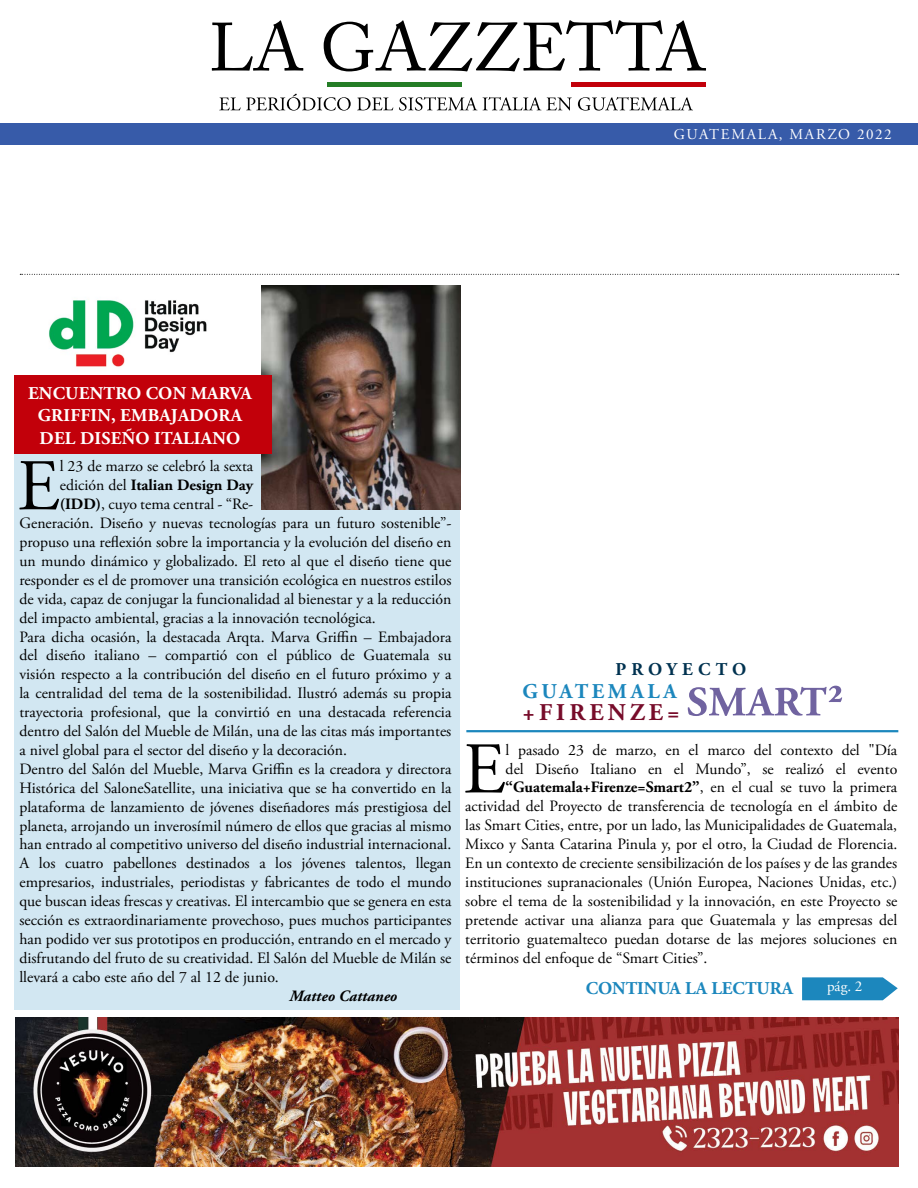
<style>
.page{position:relative;width:918px;height:1188px;background:#fff}
.page>*{position:absolute;margin:0;border:0;box-sizing:border-box;transform-origin:0 0}
.t1{font:72.75px "Adobe Garamond Pro";color:#000}
.t2{font:700 24px "Adobe Garamond Pro";letter-spacing:.175em;color:#770c2a}
.t3{font:700 21px "Adobe Garamond Pro";letter-spacing:.175em;color:#1c87bd}
.t4{font:700 18px/22.5px "Adobe Garamond Pro";letter-spacing:.015em;color:#fff;text-align:center}
.t5{font:700 18px "Adobe Garamond Pro";color:#1c87bd}
.t6{font:700 18px "Adobe Garamond Pro";letter-spacing:.295em;color:#003250}
.t7{font:15.75px "Adobe Garamond Pro";color:#000}
.t8{font:700 15.75px "Adobe Garamond Pro";color:#000}
.t9{font:italic 700 15.75px "Adobe Garamond Pro";color:#000}
.t10{font:15px "Adobe Garamond Pro";letter-spacing:.1em;color:#fff}
.s1{font-weight:400}
.s2{font-weight:700}
</style>
<div class="page">
<div style="left:15px;top:389px;width:445px;height:621px;background:#d2e7f2"></div>
<svg style="left:212px;top:20px;width:91px;height:51px"></svg>
<svg style="left:324px;top:20px;width:382px;height:51px"></svg>
<svg style="left:219px;top:94px;width:132px;height:17px"></svg>
<svg style="left:357px;top:98px;width:36px;height:12px"></svg>
<svg style="left:399px;top:97px;width:78px;height:14px"></svg>
<svg style="left:483px;top:97px;width:89px;height:14px"></svg>
<svg style="left:578px;top:97px;width:115px;height:14px"></svg>
<hr style="left:327px;top:83px;width:135px;height:4px;background:#247d26">
<hr style="left:571px;top:83px;width:135px;height:4px;background:#c2000a">
<div style="left:0;top:123px;width:918px;height:21px;background:#375ba9"></div>
<svg style="left:20px;top:274px;width:879px;height:1px"></svg>
<svg style="left:802px;top:977px;width:96px;height:23px;background:#3192c3"></svg>
<hr style="left:466px;top:730px;width:432px;height:2px;background:#1c87bd">
<img style="left:49px;top:300px;width:158px;height:67px">
<img style="left:261px;top:285px;width:199px;height:225px">
<div style="left:15px;top:375px;width:257px;height:78px;background:#c2000a"></div>
<svg style="left:688px;top:686px;width:154px;height:30px"></svg>
<img style="left:15px;top:1017px;width:884px;height:149px">
<p class="t10" style="left:674px;top:125px;width:219px">GUATEMALA, marzO 2022</p>
<p class="t4" style="left:28px;top:382px;width:225px">ENCUENTRO CON MARVA<br>GRIFFIN, EMBAJADORA<br>DEL DISEÑO ITALIANO</p>
<h1 class="t1" style="left:17px;top:443px;width:44px">E</h1>
<p class="t7" style="left:60px;top:457px;width:195px">l 23 de marzo se celebró la sexta</p>
<p class="t8" style="left:60px;top:476px;width:195px"><span class="s1">edición del</span> Italian Design Day</p>
<p class="t7" style="left:60px;top:495px;width:195px"><span class="s2">(IDD)</span>, cuyo tema central - “Re-</p>
<p class="t7" style="left:19px;top:514px;width:433px">Generación. Diseño y nuevas tecnologías para un futuro sostenible”-</p>
<p class="t7" style="left:19px;top:533px;width:434px">propuso una reflexión sobre la importancia y la evolución del diseño en</p>
<p class="t7" style="left:19px;top:552px;width:434px">un mundo dinámico y globalizado. El reto al que el diseño tiene que</p>
<p class="t7" style="left:19px;top:570px;width:434px">responder es el de promover una transición ecológica en nuestros estilos</p>
<p class="t7" style="left:19px;top:589px;width:434px">de vida, capaz de conjugar la funcionalidad al bienestar y a la reducción</p>
<p class="t7" style="left:19px;top:608px;width:358px">del impacto ambiental, gracias a la innovación tecnológica.</p>
<p class="t7" style="left:19px;top:627px;width:433px">Para dicha ocasión, la destacada Arqta. Marva Griffin – Embajadora</p>
<p class="t7" style="left:19px;top:646px;width:433px">del diseño italiano – compartió con el público de Guatemala su</p>
<p class="t7" style="left:19px;top:665px;width:434px">visión respecto a la contribución del diseño en el futuro próximo y a</p>
<p class="t7" style="left:19px;top:684px;width:434px">la centralidad del tema de la sostenibilidad. Ilustró además su propia</p>
<p class="t7" style="left:19px;top:703px;width:433px">trayectoria profesional, que la convirtió en una destacada referencia</p>
<p class="t7" style="left:19px;top:722px;width:433px">dentro del Salón del Mueble de Milán, una de las citas más importantes</p>
<p class="t7" style="left:19px;top:741px;width:329px">a nivel global para el sector del diseño y la decoración.</p>
<p class="t7" style="left:19px;top:759px;width:434px">Dentro del Salón del Mueble, Marva Griffin es la creadora y directora</p>
<p class="t7" style="left:19px;top:778px;width:434px">Histórica del SaloneSatellite, una iniciativa que se ha convertido en la</p>
<p class="t7" style="left:19px;top:797px;width:433px">plataforma de lanzamiento de jóvenes diseñadores más prestigiosa del</p>
<p class="t7" style="left:19px;top:816px;width:433px">planeta, arrojando un inverosímil número de ellos que gracias al mismo</p>
<p class="t7" style="left:19px;top:835px;width:433px">han entrado al competitivo universo del diseño industrial internacional.</p>
<p class="t7" style="left:19px;top:854px;width:434px">A los cuatro pabellones destinados a los jóvenes talentos, llegan</p>
<p class="t7" style="left:19px;top:873px;width:434px">empresarios, industriales, periodistas y fabricantes de todo el mundo</p>
<p class="t7" style="left:19px;top:892px;width:434px">que buscan ideas frescas y creativas. El intercambio que se genera en esta</p>
<p class="t7" style="left:19px;top:911px;width:434px">sección es extraordinariamente provechoso, pues muchos participantes</p>
<p class="t7" style="left:19px;top:930px;width:433px">han podido ver sus prototipos en producción, entrando en el mercado y</p>
<p class="t7" style="left:19px;top:948px;width:434px">disfrutando del fruto de su creatividad. El Salón del Mueble de Milán se</p>
<p class="t7" style="left:19px;top:967px;width:261px">llevará a cabo este año del 7 al 12 de junio.</p>
<p class="t9" style="left:289px;top:987px;width:109px">Matteo Cattaneo</p>
<p class="t6" style="left:615px;top:659px;width:132px">PROYECTO</p>
<h3 class="t3" style="left:523px;top:679px;width:156px">GUATEMALA</h3>
<h2 class="t2" style="left:523px;top:699px;width:159px">+FIRENZE=</h2>
<h1 class="t1" style="left:463px;top:726px;width:44px">E</h1>
<p class="t7" style="left:506px;top:740px;width:393px">l pasado 23 de marzo, en el marco del contexto del "Día</p>
<p class="t7" style="left:506px;top:759px;width:393px">del Diseño Italiano en el Mundo”, se realizó el evento</p>
<p class="t8" style="left:506px;top:778px;width:393px">“Guatemala+Firenze=Smart2”<span class="s1">, en el cual se tuvo la primera</span></p>
<p class="t7" style="left:465px;top:797px;width:433px">actividad del Proyecto de transferencia de tecnología en el ámbito de</p>
<p class="t7" style="left:465px;top:816px;width:433px">las Smart Cities, entre, por un lado, las Municipalidades de Guatemala,</p>
<p class="t7" style="left:465px;top:835px;width:434px">Mixco y Santa Catarina Pinula y, por el otro, la Ciudad de Florencia.</p>
<p class="t7" style="left:465px;top:854px;width:433px">En un contexto de creciente sensibilización de los países y de las grandes</p>
<p class="t7" style="left:465px;top:872px;width:434px">instituciones supranacionales (Unión Europea, Naciones Unidas, etc.)</p>
<p class="t7" style="left:465px;top:891px;width:434px">sobre el tema de la sostenibilidad y la innovación, en este Proyecto se</p>
<p class="t7" style="left:465px;top:910px;width:433px">pretende activar una alianza para que Guatemala y las empresas del</p>
<p class="t7" style="left:465px;top:929px;width:434px">territorio guatemalteco puedan dotarse de las mejores soluciones en</p>
<p class="t7" style="left:465px;top:948px;width:244px">términos del enfoque de “Smart Cities”.</p>
<p class="t5" style="left:586px;top:977px;width:209px">CONTINUA LA LECTURA</p>
<p class="t10" style="left:827px;top:978px;width:37px">pág. 2</p>
</div>
